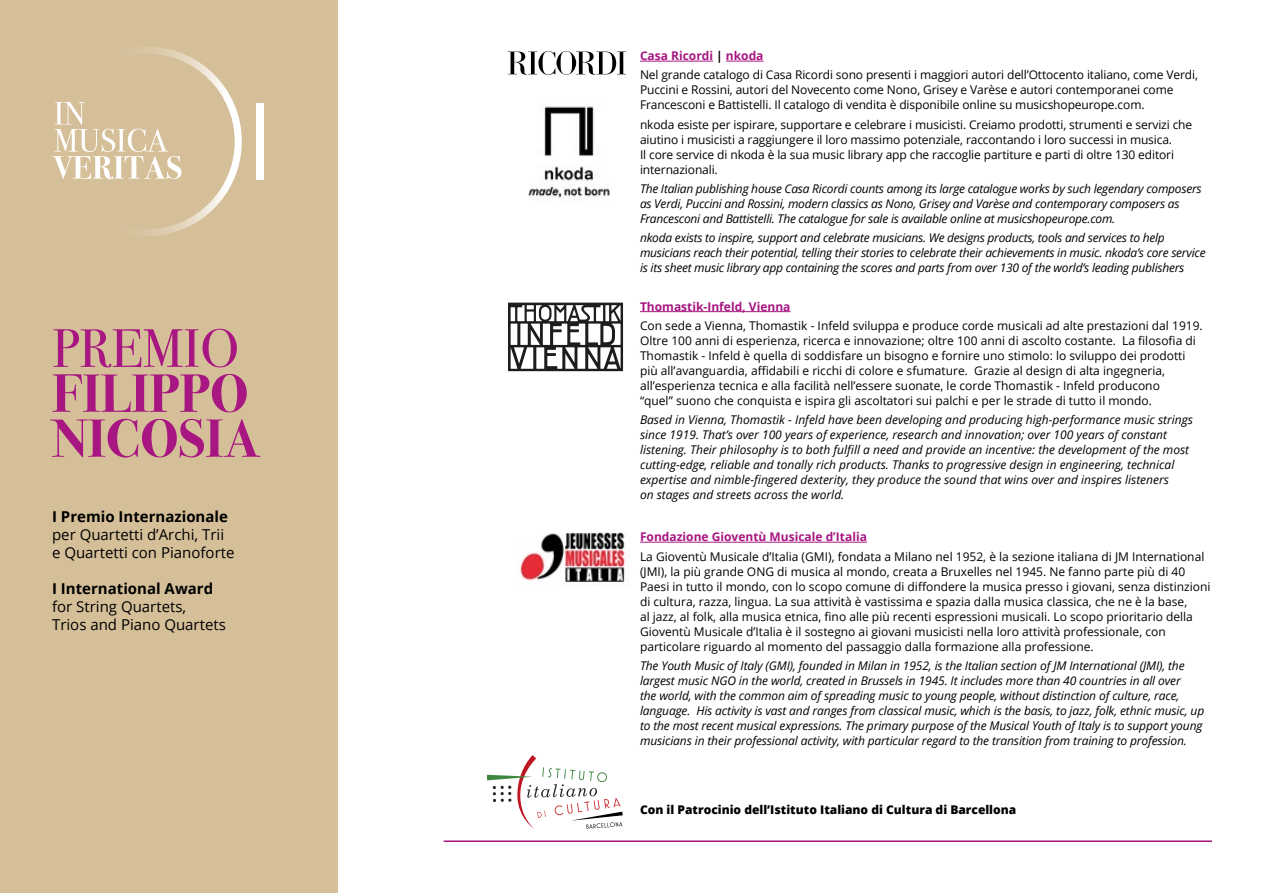
<style>
.page{position:relative;width:1263px;height:893px;background:#fff}
.page>*{position:absolute;margin:0;border:0;box-sizing:border-box;transform-origin:0 0}
.t1{font:700 54px/45px "Bodoni Svty Two OSITCTT";color:#a71681}
.t2{font:54px "Bodoni Svty Two OSITCTT";color:#a71681}
.t3{font:15px/18px "Open Sans";color:#000}
.t4{font:700 15px "Open Sans";color:#000}
.t5{font:12px/15px "Open Sans";color:#000}
.t6{font:italic 12px/15px "Open Sans";letter-spacing:-.01em;color:#000}
.t7{font:700 12px "Open Sans";color:#a71681}
.t8{font:800 12px "Open Sans";color:#000}
.s1{font-weight:700;color:#a71681}
.s2{font-weight:700}
</style>
<div class="page">
<div style="left:0;top:0;width:338px;height:893px;background:#d5bf99"></div>
<svg style="left:52px;top:47px;width:190px;height:189px"></svg>
<div style="left:257px;top:103px;width:7px;height:77px;background:#fff"></div>
<hr style="left:640px;top:61px;width:73px;height:1px;background:#a71681">
<hr style="left:726px;top:61px;width:37px;height:1px;background:#a71681">
<hr style="left:640px;top:311px;width:150px;height:1px;background:#a71681">
<hr style="left:640px;top:542px;width:227px;height:1px;background:#a71681">
<hr style="left:444px;top:840px;width:768px;height:2px;background:#a71681">
<img style="left:519px;top:532px;width:112px;height:50px">
<svg style="left:508px;top:303px;width:115px;height:68px"></svg>
<svg style="left:508px;top:51px;width:118px;height:24px"></svg>
<img style="left:528px;top:106px;width:82px;height:95px">
<svg style="left:487px;top:755px;width:136px;height:74px"></svg>
<h1 class="t2" style="left:52px;top:316px;width:189px">PREMIO</h1>
<h1 class="t1" style="left:52px;top:372px;width:210px">FILIPPO<br>NICOSIA</h1>
<p class="t4" style="left:52px;top:506px;width:177px">I Premio Internazionale</p>
<p class="t3" style="left:52px;top:525px;width:184px">per Quartetti d’Archi, Trii e Quartetti con Pianoforte</p>
<p class="t4" style="left:52px;top:578px;width:163px">I International Award</p>
<p class="t3" style="left:52px;top:597px;width:175px">for String Quartets,<br>Trios and Piano Quartets</p>
<p class="t5" style="left:640px;top:46px;width:559px;line-height:19.2px"><span class="s1">Casa Ricordi</span> <span class="s2">|</span> <span class="s1">nkoda<br></span>Nel grande catalogo di Casa Ricordi sono presenti i maggiori autori dell’Ottocento italiano, come Verdi,</p>
<p class="t5" style="left:640px;top:82px;width:535px">Puccini e Rossini, autori del Novecento come Nono, Grisey e Varèse e autori contemporanei come<br>Francesconi e Battistelli. Il catalogo di vendita è disponibile online su musicshopeurope.com.</p>
<p class="t5" style="left:640px;top:117px;width:554px">nkoda esiste per ispirare, supportare e celebrare i musicisti. Creiamo prodotti, strumenti e servizi che aiutino i musicisti a raggiungere il loro massimo potenziale, raccontando i loro successi in musica.<br>Il core service di nkoda è la sua music library app che raccoglie partiture e parti di oltre 130 editori internazionali.</p>
<p class="t6" style="left:640px;top:181px;width:563px">The Italian publishing house Casa Ricordi counts among its large catalogue works by such legendary composers as Verdi, Puccini and Rossini, modern classics as Nono, Grisey and Varèse and contemporary composers as<br>Francesconi and Battistelli. The catalogue for sale is available online at musicshopeurope.com.</p>
<p class="t6" style="left:640px;top:230px;width:567px">nkoda exists to inspire, support and celebrate musicians. We designs products, tools and services to help musicians reach their potential, telling their stories to celebrate their achievements in music. nkoda’s core service is its sheet music library app containing the scores and parts from over 130 of the world’s leading publishers</p>
<p class="t7" style="left:640px;top:298px;width:152px">Thomastik-Infeld, Vienna</p>
<p class="t5" style="left:640px;top:318px;width:564px">Con sede a Vienna, Thomastik - Infeld sviluppa e produce corde musicali ad alte prestazioni dal 1919.<br>Oltre 100 anni di esperienza, ricerca e innovazione; oltre 100 anni di ascolto costante. La filosofia di Thomastik - Infeld è quella di soddisfare un bisogno e fornire uno stimolo: lo sviluppo dei prodotti più all’avanguardia, affidabili e ricchi di colore e sfumature. Grazie al design di alta ingegneria, all’esperienza tecnica e alla facilità nell’essere suonate, le corde Thomastik - Infeld producono<br>“quel” suono che conquista e ispira gli ascoltatori sui palchi e per le strade di tutto il mondo.</p>
<p class="t6" style="left:640px;top:412px;width:554px">Based in Vienna, Thomastik - Infeld have been developing and producing high-performance music strings since 1919. That’s over 100 years of experience, research and innovation; over 100 years of constant listening. Their philosophy is to both fulfill a need and provide an incentive: the development of the most cutting-edge, reliable and tonally rich products. Thanks to progressive design in engineering, technical expertise and nimble-fingered dexterity, they produce the sound that wins over and inspires listeners<br>on stages and streets across the world.</p>
<p class="t7" style="left:640px;top:528px;width:228px">Fondazione Gioventù Musicale d’Italia</p>
<p class="t5" style="left:640px;top:548px;width:572px">La Gioventù Musicale d’Italia (GMI), fondata a Milano nel 1952, è la sezione italiana di JM International (JMI), la più grande ONG di musica al mondo, creata a Bruxelles nel 1945. Ne fanno parte più di 40<br>Paesi in tutto il mondo, con lo scopo comune di diffondere la musica presso i giovani, senza distinzioni di cultura, razza, lingua. La sua attività è vastissima e spazia dalla musica classica, che ne è la base,<br>al jazz, al folk, alla musica etnica, fino alle più recenti espressioni musicali. Lo scopo prioritario della Gioventù Musicale d’Italia è il sostegno ai giovani musicisti nella loro attività professionale, con particolare riguardo al momento del passaggio dalla formazione alla professione.</p>
<p class="t6" style="left:640px;top:658px;width:566px">The Youth Music of Italy (GMI), founded in Milan in 1952, is the Italian section of JM International (JMI), the largest music NGO in the world, created in Brussels in 1945. It includes more than 40 countries in all over<br>the world, with the common aim of spreading music to young people, without distinction of culture, race, language. His activity is vast and ranges from classical music, which is the basis, to jazz, folk, ethnic music, up to the most recent musical expressions. The primary purpose of the Musical Youth of Italy is to support young musicians in their professional activity, with particular regard to the transition from training to profession.</p>
<p class="t8" style="left:640px;top:800px;width:378px">Con il Patrocinio dell’Istituto Italiano di Cultura di Barcellona</p>
</div>
